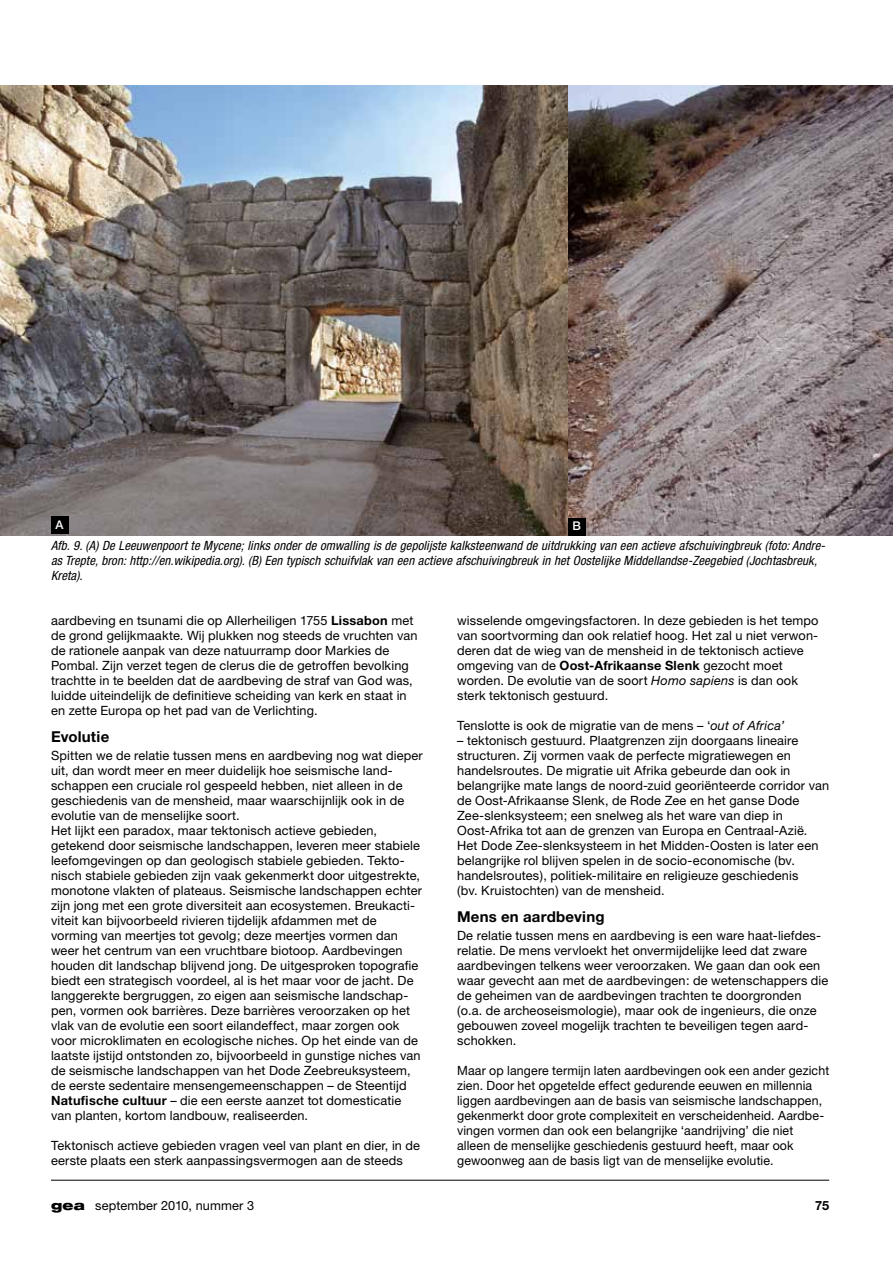
<style>
.page{position:relative;width:893px;height:1263px;background:#fff}
.page>*{position:absolute;margin:0;border:0;box-sizing:border-box;transform-origin:0 0}
.t1{font:700 15px "Helvetica Neue LT Pro";letter-spacing:.015em;color:#000}
.t2{font:12.75px/15px "Helvetica Neue";letter-spacing:.01em;color:#000}
.t3{font:italic condensed 12.75px/15px "Helvetica Neue";letter-spacing:.01em;color:#000}
.t4{font:12.75px "Helvetica Neue LT Pro";letter-spacing:.01em;color:#000}
.t5{font:700 12.75px "Helvetica Neue LT Pro";color:#000}
.t6{font:500 12px "Helvetica Neue LT Pro";color:#fff}
.s1{font-family:"Helvetica Neue LT Pro";font-weight:700}
.s2{font-family:"Helvetica Neue LT Pro";font-style:italic}
.s3{font-family:"Helvetica Neue";font-weight:900;font-stretch:expanded}
</style>
<div class="page">
<hr style="left:51px;top:1180px;width:778px;height:1px;background:#000">
<img style="left:0;top:85px;width:893px;height:450px">
<div style="left:51px;top:517px;width:17px;height:17px;background:#000"></div>
<div style="left:568px;top:518px;width:17px;height:17px;background:#000"></div>
<p class="t6" style="left:56px;top:518px;width:10px">A</p>
<p class="t6" style="left:572px;top:519px;width:10px">B</p>
<p class="t3" style="left:51px;top:538px;width:776px">Afb. 9. (A) De Leeuwenpoort te Mycene; links onder de omwalling is de gepolijste kalksteenwand de uitdrukking van een actieve afschuivingbreuk (foto: Andre&shy;as Trepte, bron: http://en.wikipedia.org). (B) Een typisch schuifvlak van een actieve afschuivingbreuk in het Oostelijke Middellandse-Zeegebied (Jochtasbreuk,<br>Kreta).</p>
<p class="t2" style="left:51px;top:613px;width:368px">aardbeving en tsunami die op Allerheiligen 1755 <span class="s1">Lissabon</span> met de grond gelijkmaakte. Wij plukken nog steeds de vruchten van de rationele aanpak van deze natuurramp door Markies de Pombal. Zijn verzet tegen de clerus die de getroffen bevolking trachtte in te beelden dat de aardbeving de straf van God was, luidde uiteindelijk de definitieve scheiding van kerk en staat in en zette Europa op het pad van de Verlichting.</p>
<p class="t1" style="left:51px;top:727px;width:60px">Evolutie</p>
<p class="t2" style="left:51px;top:748px;width:373px">Spitten we de relatie tussen mens en aardbeving nog wat dieper uit, dan wordt meer en meer duidelijk hoe seismische land&shy;schappen een cruciale rol gespeeld hebben, niet alleen in de geschiedenis van de mensheid, maar waarschijnlijk ook in de evolutie van de menselijke soort.<br>Het lijkt een paradox, maar tektonisch actieve gebieden, getekend door seismische landschappen, leveren meer stabiele leefomgevingen op dan geologisch stabiele gebieden. Tekto&shy;nisch stabiele gebieden zijn vaak gekenmerkt door uitgestrekte, monotone vlakten of plateaus. Seismische landschappen echter zijn jong met een grote diversiteit aan ecosystemen. Breukacti&shy;viteit kan bijvoorbeeld rivieren tijdelijk afdammen met de vorming van meertjes tot gevolg; deze meertjes vormen dan weer het centrum van een vruchtbare biotoop. Aardbevingen houden dit landschap blijvend jong. De uitgesproken topografie biedt een strategisch voordeel, al is het maar voor de jacht. De langgerekte bergruggen, zo eigen aan seismische landschap&shy;pen, vormen ook barrières. Deze barrières veroorzaken op het vlak van de evolutie een soort eilandeffect, maar zorgen ook voor microklimaten en ecologische niches. Op het einde van de laatste ijstijd ontstonden zo, bijvoorbeeld in gunstige niches van de seismische landschappen van het Dode Zeebreuksysteem, de eerste sedentaire mensengemeenschappen – de Steentijd <span class="s1">Natufische cultuur</span> – die een eerste aanzet tot domesticatie van planten, kortom landbouw, realiseerden.</p>
<p class="t2" style="left:51px;top:1138px;width:371px">Tektonisch actieve gebieden vragen veel van plant en dier, in de eerste plaats een sterk aanpassingsvermogen aan de steeds</p>
<p class="t2" style="left:457px;top:613px;width:363px">wisselende omgevingsfactoren. In deze gebieden is het tempo van soortvorming dan ook relatief hoog. Het zal u niet verwon&shy;deren dat de wieg van de mensheid in de tektonisch actieve omgeving van de <span class="s1">Oost-Afrikaanse Slenk</span> gezocht moet worden. De evolutie van de soort <span class="s2">Homo sapiens</span> is dan ook sterk tektonisch gestuurd.</p>
<p class="t2" style="left:457px;top:718px;width:329px">Tenslotte is ook de migratie van de mens – ‘<span class="s2">out of Africa’</span></p>
<p class="t2" style="left:457px;top:733px;width:373px">– tektonisch gestuurd. Plaatgrenzen zijn doorgaans lineaire structuren. Zij vormen vaak de perfecte migratiewegen en handelsroutes. De migratie uit Afrika gebeurde dan ook in belangrijke mate langs de noord-zuid georiënteerde corridor van de Oost-Afrikaanse Slenk, de Rode Zee en het ganse Dode Zee-slenksysteem; een snelweg als het ware van diep in Oost-Afrika tot aan de grenzen van Europa en Centraal-Azië.<br>Het Dode Zee-slenksysteem in het Midden-Oosten is later een belangrijke rol blijven spelen in de socio-economische (bv. handelsroutes), politiek-militaire en religieuze geschiedenis<br>(bv. Kruistochten) van de mensheid.</p>
<p class="t1" style="left:457px;top:907px;width:149px">Mens en aardbeving</p>
<p class="t2" style="left:457px;top:928px;width:373px">De relatie tussen mens en aardbeving is een ware haat-liefdes&shy;relatie. De mens vervloekt het onvermijdelijke leed dat zware aardbevingen telkens weer veroorzaken. We gaan dan ook een waar gevecht aan met de aardbevingen: de wetenschappers die de geheimen van de aardbevingen trachten te doorgronden (o.a. de archeoseismologie), maar ook de ingenieurs, die onze gebouwen zoveel mogelijk trachten te beveiligen tegen aard&shy;schokken.</p>
<p class="t2" style="left:457px;top:1063px;width:374px">Maar op langere termijn laten aardbevingen ook een ander gezicht zien. Door het opgetelde effect gedurende eeuwen en millennia liggen aardbevingen aan de basis van seismische landschappen, gekenmerkt door grote complexiteit en verscheidenheid. Aardbe&shy;vingen vormen dan ook een belangrijke ‘aandrijving’ die niet alleen de menselijke geschiedenis gestuurd heeft, maar ook gewoonweg aan de basis ligt van de menselijke evolutie.</p>
<p class="t4" style="left:51px;top:1198px;width:205px"><span class="s3">gea</span> september 2010, nummer 3</p>
<p class="t5" style="left:815px;top:1198px;width:16px">75</p>
</div>
